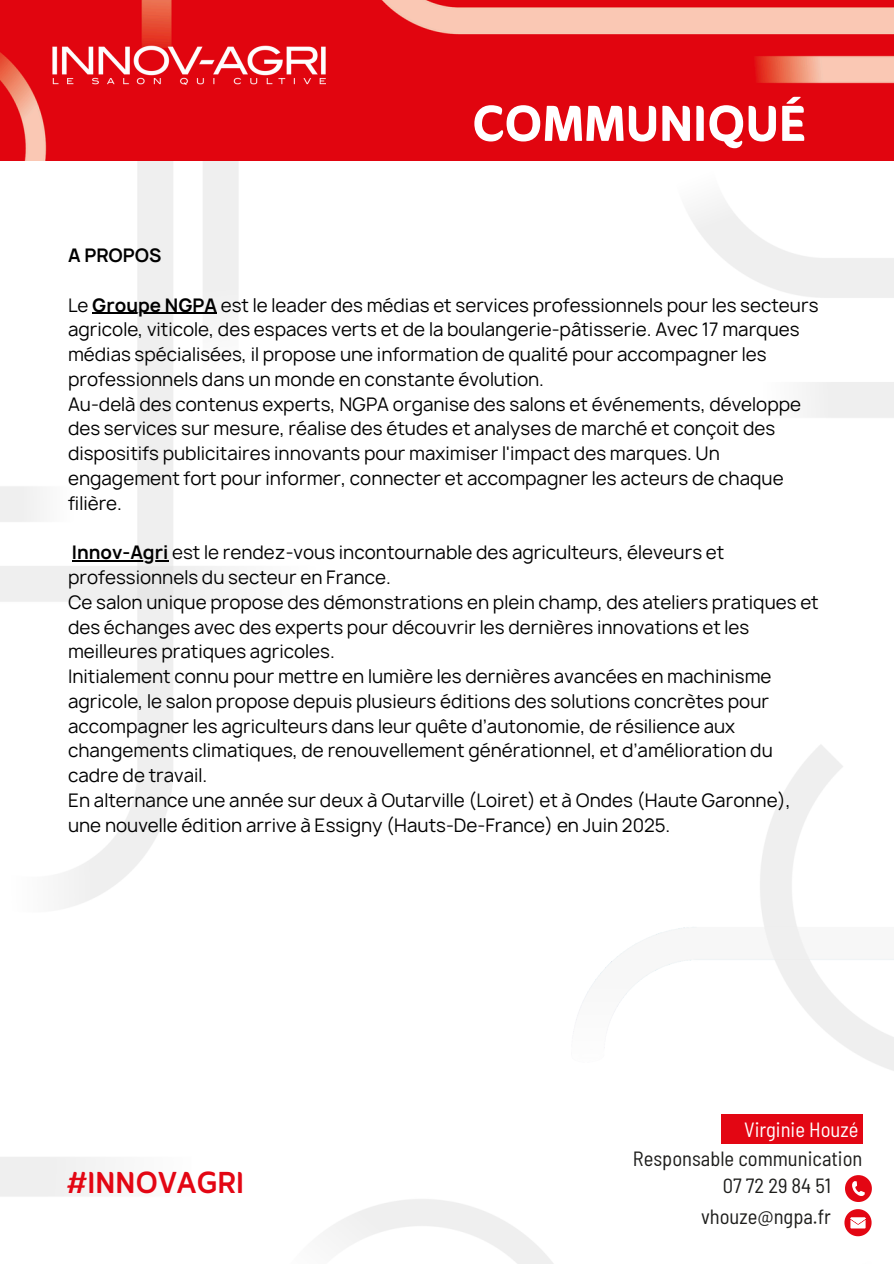
<style>
.page{position:relative;width:894px;height:1264px;background:#fff}
.page>*{position:absolute;margin:0;border:0;box-sizing:border-box;transform-origin:0 0}
.t1{font:800 63px "Zain";color:#fff}
.t2{font:700 37.5px "Zain";color:#e30613}
.t3{font:semi-condensed 20.55px/28.2px "Barlow";color:#1d1d1b;text-align:right}
.t4{font:18px/24.8px "Manrope";color:#000}
.t5{font:700 18px "Manrope";color:#000}
.s1{font-weight:700}
.s2{color:#fff}
</style>
<div class="page">
<img style="left:0;top:0;width:893px;height:1263px">
<svg style="left:844px;top:1175px;width:27px;height:26px"></svg>
<svg style="left:844px;top:1209px;width:27px;height:27px"></svg>
<div style="left:721px;top:1114px;width:141px;height:30px;background:#e30613"></div>
<hr style="left:92px;top:313px;width:125px;height:1px;background:#000">
<hr style="left:72px;top:560px;width:96px;height:1px;background:#000">
<img style="left:49px;top:35px;width:276px;height:50px">
<p class="t1" style="left:472px;top:84px;width:335px">COMMUNIQUÉ</p>
<p class="t5" style="left:68px;top:243px;width:95px">A PROPOS</p>
<p class="t4" style="left:68px;top:292px;width:751px">Le <span class="s1">Groupe NGPA</span> est le leader des médias et services professionnels pour les secteurs</p>
<p class="t4" style="left:68px;top:317px;width:734px">agricole, viticole, des espaces verts et de la boulangerie-pâtisserie. Avec 17 marques médias spécialisées, il propose une information de qualité pour accompagner les professionnels dans un monde en constante évolution.<br>Au-delà des contenus experts, NGPA organise des salons et événements, développe</p>
<p class="t4" style="left:68px;top:416px;width:717px">des services sur mesure, réalise des études et analyses de marché et conçoit des dispositifs publicitaires innovants pour maximiser l'impact des marques. Un engagement fort pour informer, connecter et accompagner les acteurs de chaque filière.</p>
<p class="t4" style="left:68px;top:540px;width:752px"><span class="s1">Innov-Agri</span> est le rendez-vous incontournable des agriculteurs, éleveurs et professionnels du secteur en France.<br>Ce salon unique propose des démonstrations en plein champ, des ateliers pratiques et</p>
<p class="t4" style="left:68px;top:614px;width:704px">des échanges avec des experts pour découvrir les dernières innovations et les meilleures pratiques agricoles.<br>Initialement connu pour mettre en lumière les dernières avancées en machinisme</p>
<h3 class="t4" style="left:68px;top:688px;width:723px">agricole, le salon propose depuis plusieurs éditions des solutions concrètes pour accompagner les agriculteurs dans leur quête d’autonomie, de résilience aux changements climatiques, de renouvellement générationnel, et d’amélioration du cadre de travail.<br>En alternance une année sur deux à Outarville (Loiret) et à Ondes (Haute Garonne),</h3>
<h2 class="t4" style="left:68px;top:812px;width:603px">une nouvelle édition arrive à Essigny (Hauts-De-France) en Juin 2025.</h2>
<h4 class="t2" style="left:66px;top:1159px;width:179px">#INNOVAGRI</h4>
<p class="t3" style="left:632px;top:1115px;width:231px"><span class="s2">Virginie Houzé<br></span>Responsable communication</p>
<p class="t3" style="left:722px;top:1170px;width:110px">07 72 29 84 51</p>
<h1 class="t3" style="left:700px;top:1201px;width:131px">vhouze@ngpa.fr</h1>
</div>
